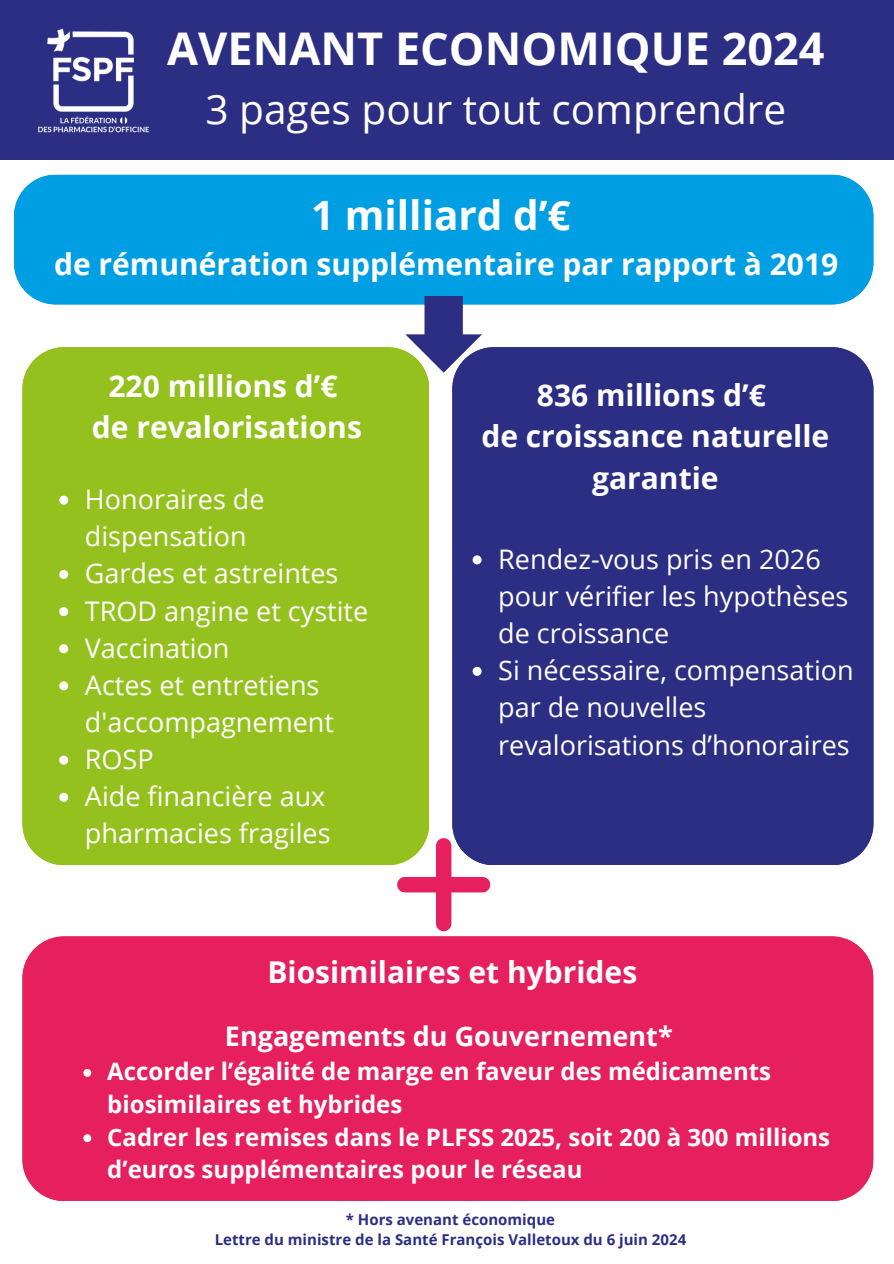
<style>
.page{position:relative;width:894px;height:1264px;background:#fff}
.page>*{position:absolute;margin:0;border:0;box-sizing:border-box;transform-origin:0 0}
.t1{font:700 45px "Open Sans";color:#fff}
.t2{font:40.5px "Open Sans";color:#fff}
.t3{font:700 40.5px "Open Sans";color:#fff}
.t4{font:700 30px/41.7px "Open Sans";color:#fff;text-align:center}
.t5{font:27px/37.2px "Open Sans";color:#fff}
.t6{font:700 27px "Open Sans";color:#fff}
.t7{font:700 24px/32.7px "Open Sans";color:#fff}
.t8{font:700 15px "Open Sans";color:#2c2e83}
</style>
<div class="page">
<div style="left:0;top:0;width:893px;height:160px;background:#2c2e83"></div>
<img style="left:38px;top:28px;width:112px;height:105px">
<div style="left:22px;top:347px;width:407px;height:518px;background:#95c11e"></div>
<svg style="left:59px;top:495px;width:9px;height:9px"></svg>
<svg style="left:59px;top:570px;width:9px;height:9px"></svg>
<svg style="left:59px;top:607px;width:9px;height:9px"></svg>
<svg style="left:59px;top:644px;width:9px;height:9px"></svg>
<svg style="left:59px;top:681px;width:9px;height:9px"></svg>
<svg style="left:59px;top:755px;width:9px;height:9px"></svg>
<svg style="left:59px;top:792px;width:9px;height:9px"></svg>
<div style="left:14px;top:175px;width:858px;height:129px;background:#009ee3"></div>
<div style="left:452px;top:347px;width:421px;height:518px;background:#2c2e83"></div>
<svg style="left:472px;top:555px;width:9px;height:9px"></svg>
<svg style="left:472px;top:667px;width:9px;height:9px"></svg>
<div style="left:22px;top:936px;width:851px;height:264px;background:#e6205e"></div>
<svg style="left:83px;top:1068px;width:8px;height:8px"></svg>
<svg style="left:83px;top:1134px;width:8px;height:8px"></svg>
<svg style="left:405px;top:296px;width:77px;height:77px"></svg>
<svg style="left:397px;top:838px;width:93px;height:93px"></svg>
<p class="t1" style="left:167px;top:17px;width:658px">AVENANT ECONOMIQUE 2024</p>
<p class="t2" style="left:205px;top:81px;width:582px">3 pages pour tout comprendre</p>
<p class="t3" style="left:311px;top:187px;width:261px">1 milliard d’€</p>
<p class="t4" style="left:54px;top:243px;width:785px">de rémunération supplémentaire par rapport à 2019</p>
<h2 class="t4" style="left:92px;top:364px;width:271px">220 millions d’€ de revalorisations</h2>
<h2 class="t5" style="left:85px;top:480px;width:181px">Honoraires de dispensation</h2>
<p class="t5" style="left:85px;top:554px;width:255px">Gardes et astreintes</p>
<p class="t5" style="left:85px;top:591px;width:285px">TROD angine et cystite</p>
<p class="t5" style="left:85px;top:628px;width:146px">Vaccination</p>
<p class="t5" style="left:85px;top:665px;width:250px">Actes et entretiens d'accompagnement</p>
<p class="t5" style="left:85px;top:740px;width:70px">ROSP</p>
<p class="t5" style="left:85px;top:777px;width:247px">Aide financière aux pharmacies fragiles</p>
<h2 class="t4" style="left:481px;top:373px;width:349px">836 millions d’€<br>de croissance naturelle garantie</h2>
<p class="t5" style="left:498px;top:540px;width:351px">Rendez-vous pris en 2026 pour vérifier les hypothèses de croissance</p>
<p class="t5" style="left:498px;top:651px;width:357px">Si nécessaire, compensation par de nouvelles revalorisations d’honoraires</p>
<p class="t4" style="left:267px;top:950px;width:371px">Biosimilaires et hybrides</p>
<h2 class="t6" style="left:225px;top:1017px;width:449px">Engagements du Gouvernement*</h2>
<h2 class="t7" style="left:107px;top:1054px;width:665px">Accorder l’égalité de marge en faveur des médicaments biosimilaires et hybrides</h2>
<p class="t7" style="left:107px;top:1119px;width:724px">Cadrer les remises dans le PLFSS 2025, soit 200 à 300 millions d’euros supplémentaires pour le réseau</p>
<p class="t8" style="left:346px;top:1209px;width:211px">* Hors avenant économique</p>
<p class="t8" style="left:215px;top:1229px;width:473px">Lettre du ministre de la Santé François Valletoux du 6 juin 2024</p>
</div>
